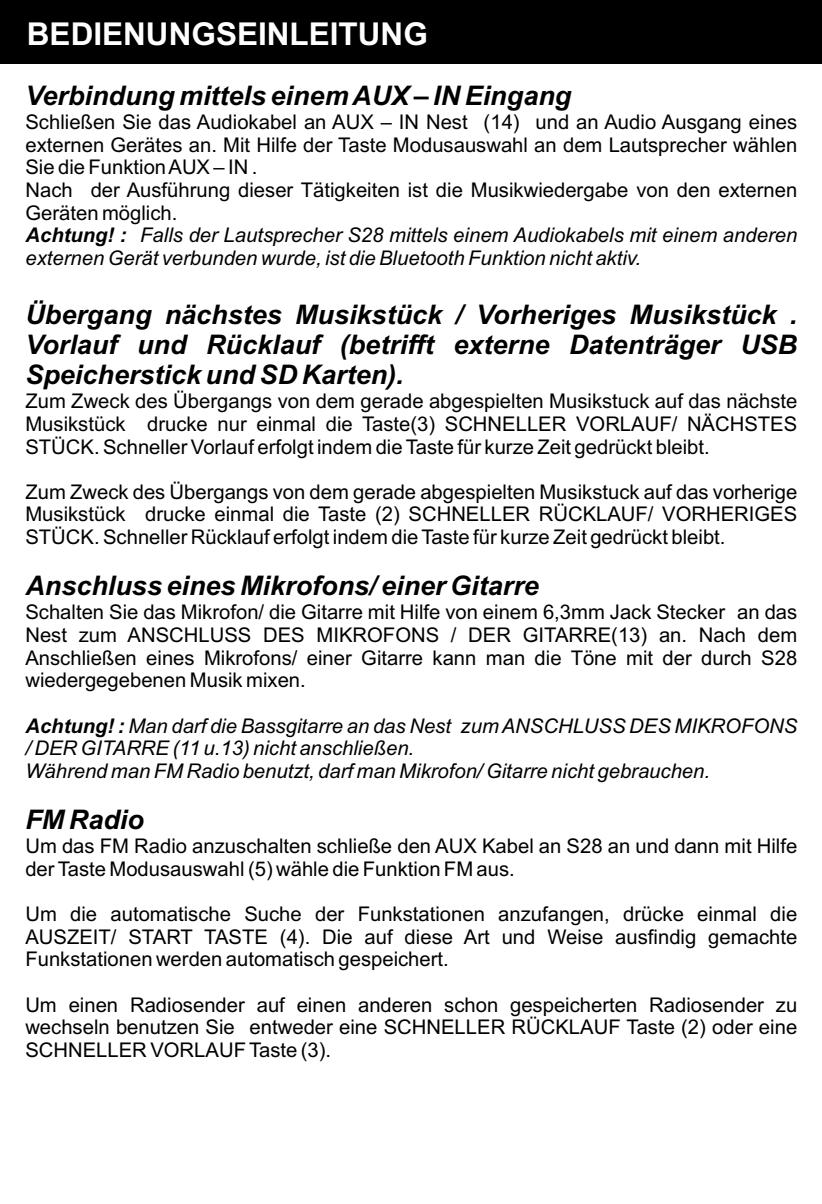
<style>
.page{position:relative;width:822px;height:1204px;background:#fff}
.page>*{position:absolute;margin:0;border:0;box-sizing:border-box;transform-origin:0 0}
.t1{font:700 31.5px "Arial";color:#fff}
.t2{font:italic 700 27px/30.2px "Arial";color:#000;text-align:justify}
.t3{font:20.25px/22.7px "Arial";color:#000;text-align:justify}
.t4{font:italic 20.25px/22.7px "Arial";color:#000}
.s1{font-weight:700;font-style:italic}
.s2{font-style:italic}
.s3{font-weight:700}
</style>
<div class="page">
<div style="left:0;top:0;width:821px;height:64px;background:#000"></div>
<h1 class="t1" style="left:27px;top:22px;width:402px">BEDIENUNGSEINLEITUNG</h1>
<h2 class="t2" style="left:25px;top:83px;width:547px">Verbindung mittels einem AUX – IN Eingang</h2>
<p class="t3" style="left:25px;top:113px;width:773px;text-align:left">Schließen Sie das Audiokabel an AUX – IN Nest (14) und an Audio Ausgang eines externen Gerätes an. Mit Hilfe der Taste Modusauswahl an dem Lautsprecher wählen Sie die Funktion AUX – IN .<br>Nach der Ausführung dieser Tätigkeiten ist die Musikwiedergabe von den externen Geräten möglich.<br><span class="s1">Achtung! :</span> <span class="s2">Falls der Lautsprecher S28 mittels einem Audiokabels mit einem anderen externen Gerät verbunden wurde, ist die Bluetooth Funktion nicht aktiv.</span></p>
<h2 class="t2" style="left:25px;top:302px;width:773px">Übergang nächstes Musikstück / Vorheriges Musikstück .<br>Vorlauf und Rücklauf (betrifft externe Datenträger USB Speicherstick und SD Karten).</h2>
<p class="t3" style="left:25px;top:392px;width:773px">Zum Zweck des Übergangs von dem gerade abgespielten Musikstuck auf das nächste Musikstück drucke nur einmal die Taste(3) SCHNELLER VORLAUF/ NÄCHSTES STÜCK. Schneller Vorlauf erfolgt indem die Taste für kurze Zeit gedrückt bleibt.</p>
<p class="t3" style="left:25px;top:482px;width:773px">Zum Zweck des Übergangs von dem gerade abgespielten Musikstuck auf das vorherige Musikstück drucke einmal die Taste (2) SCHNELLER RÜCKLAUF/ VORHERIGES STÜCK. Schneller Rücklauf erfolgt indem die Taste für kurze Zeit gedrückt bleibt.</p>
<h2 class="t2" style="left:25px;top:573px;width:515px">Anschluss eines Mikrofons/ einer Gitarre</h2>
<p class="t3" style="left:25px;top:603px;width:773px">Schalten Sie das Mikrofon/ die Gitarre mit Hilfe von einem 6,3mm Jack Stecker an das Nest zum ANSCHLUSS DES MIKROFONS / DER GITARRE(13) an. Nach dem Anschließen eines Mikrofons/ einer Gitarre kann man die Töne mit der durch S28 wiedergegebenen Musik mixen.</p>
<p class="t4" style="left:25px;top:716px;width:773px"><span class="s3">Achtung! :</span> Man darf die Bassgitarre an das Nest zum ANSCHLUSS DES MIKROFONS / DER GITARRE (11 u.13) nicht anschließen.<br>Während man FM Radio benutzt, darf man Mikrofon/ Gitarre nicht gebrauchen.</p>
<h2 class="t2" style="left:25px;top:807px;width:120px">FM Radio</h2>
<p class="t3" style="left:25px;top:836px;width:773px">Um das FM Radio anzuschalten schließe den AUX Kabel an S28 an und dann mit Hilfe der Taste Modusauswahl (5) wähle die Funktion FM aus.</p>
<p class="t3" style="left:25px;top:904px;width:773px">Um die automatische Suche der Funkstationen anzufangen, drücke einmal die AUSZEIT/ START TASTE (4). Die auf diese Art und Weise ausfindig gemachte Funkstationen werden automatisch gespeichert.</p>
<p class="t3" style="left:25px;top:995px;width:773px">Um einen Radiosender auf einen anderen schon gespeicherten Radiosender zu wechseln benutzen Sie entweder eine SCHNELLER RÜCKLAUF Taste (2) oder eine SCHNELLER VORLAUF Taste (3).</p>
</div>
